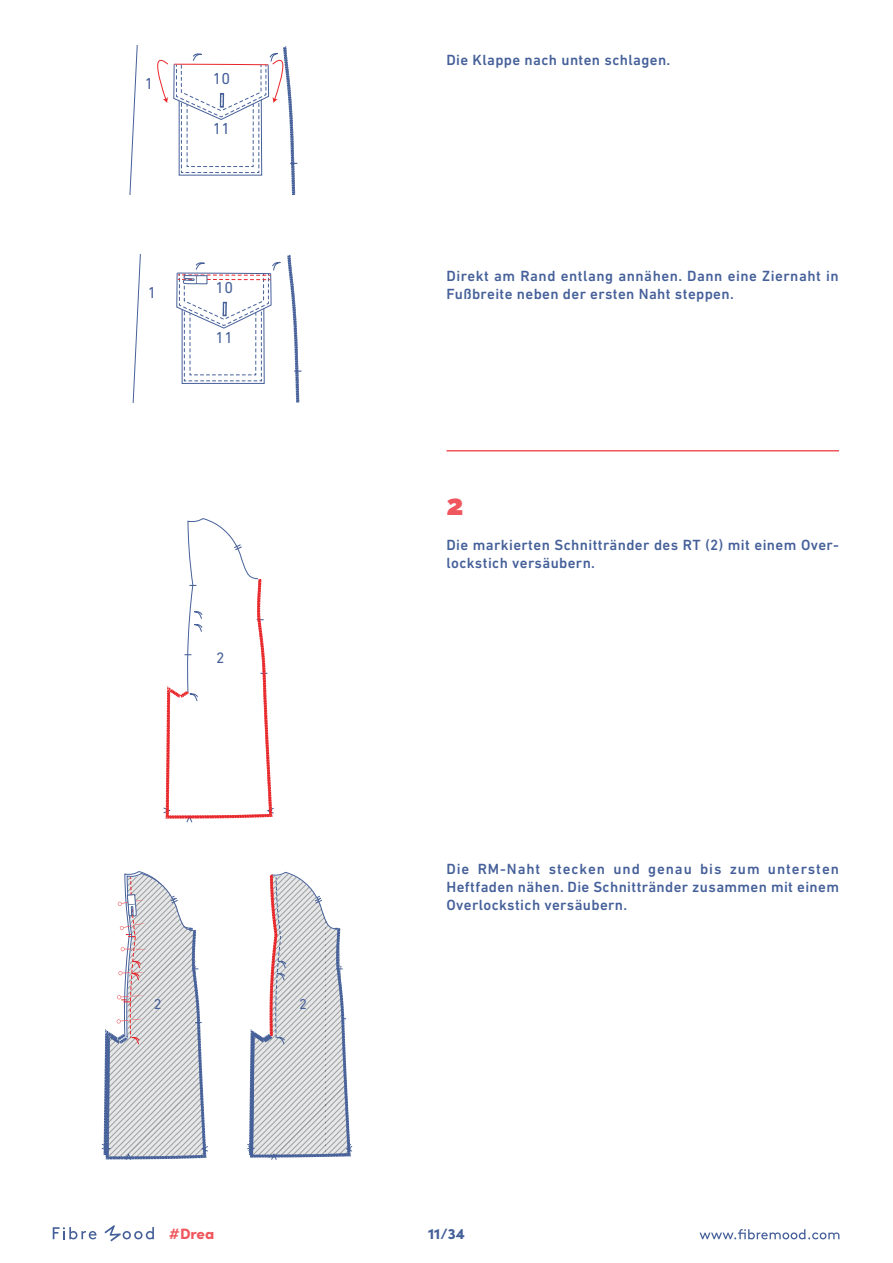
<style>
.page{position:relative;width:893px;height:1263px;background:#fff}
.page>*{position:absolute;margin:0;border:0;box-sizing:border-box;transform-origin:0 0}
.t1{font:900 28.5px "Raleway";color:#f0565d}
.t2{font:16.2px "DIN Next LT Pro";color:#466099}
.t3{font:16.05px "DIN Next LT Pro";color:#466099}
.t4{font:15.45px "DIN Next LT Pro";color:#466099}
.t5{font:500 15px/18px "DIN Next LT Pro";letter-spacing:.025em;color:#456099}
.t6{font:900 15px "Sofia Pro";color:#f0565d}
.t7{font:900 15px "Sofia Pro";color:#456099}
.t8{font:14.55px "DIN Next LT Pro";color:#466099}
</style>
<div class="page">
<svg style="left:699px;top:1229px;width:140px;height:10px"></svg>
<svg style="left:53px;top:1227px;width:44px;height:12px"></svg>
<svg style="left:104px;top:1225px;width:50px;height:16px"></svg>
<hr style="left:446px;top:450px;width:393px;height:1px;background:#f0565d">
<svg style="left:132px;top:255px;width:169px;height:148px"></svg>
<svg style="left:129px;top:46px;width:168px;height:149px"></svg>
<svg style="left:101px;top:871px;width:107px;height:289px"></svg>
<svg style="left:247px;top:871px;width:106px;height:289px"></svg>
<svg style="left:163px;top:518px;width:111px;height:305px"></svg>
<p class="t2" style="left:145px;top:74px;width:10px">1</p>
<p class="t3" style="left:148px;top:283px;width:10px">1</p>
<p class="t2" style="left:213px;top:69px;width:19px">10</p>
<p class="t2" style="left:213px;top:119px;width:19px">11</p>
<p class="t3" style="left:216px;top:278px;width:19px">10</p>
<p class="t3" style="left:216px;top:328px;width:19px">11</p>
<p class="t4" style="left:216px;top:649px;width:10px">2</p>
<p class="t8" style="left:151px;top:995px;width:12px">22</p>
<p class="t8" style="left:297px;top:995px;width:12px">22</p>
<p class="t5" style="left:446px;top:51px;width:225px">Die Klappe nach unten schlagen.</p>
<p class="t5" style="left:446px;top:267px;width:394px">Direkt am Rand entlang annähen. Dann eine Ziernaht in<br>Fußbreite neben der ersten Naht steppen.</p>
<h1 class="t1" style="left:446px;top:489px;width:19px">2</h1>
<p class="t5" style="left:446px;top:536px;width:394px">Die markierten Schnittränder des RT (2) mit einem Over&shy;lockstich versäubern.</p>
<p class="t5" style="left:446px;top:860px;width:394px;text-align:justify">Die RM-Naht stecken und genau bis zum untersten Heftfaden nähen. Die Schnittränder zusammen mit einem Overlockstich versäubern.</p>
<p class="t6" style="left:169px;top:1222px;width:47px">#Drea</p>
<p class="t7" style="left:428px;top:1222px;width:38px">11/34</p>
</div>
